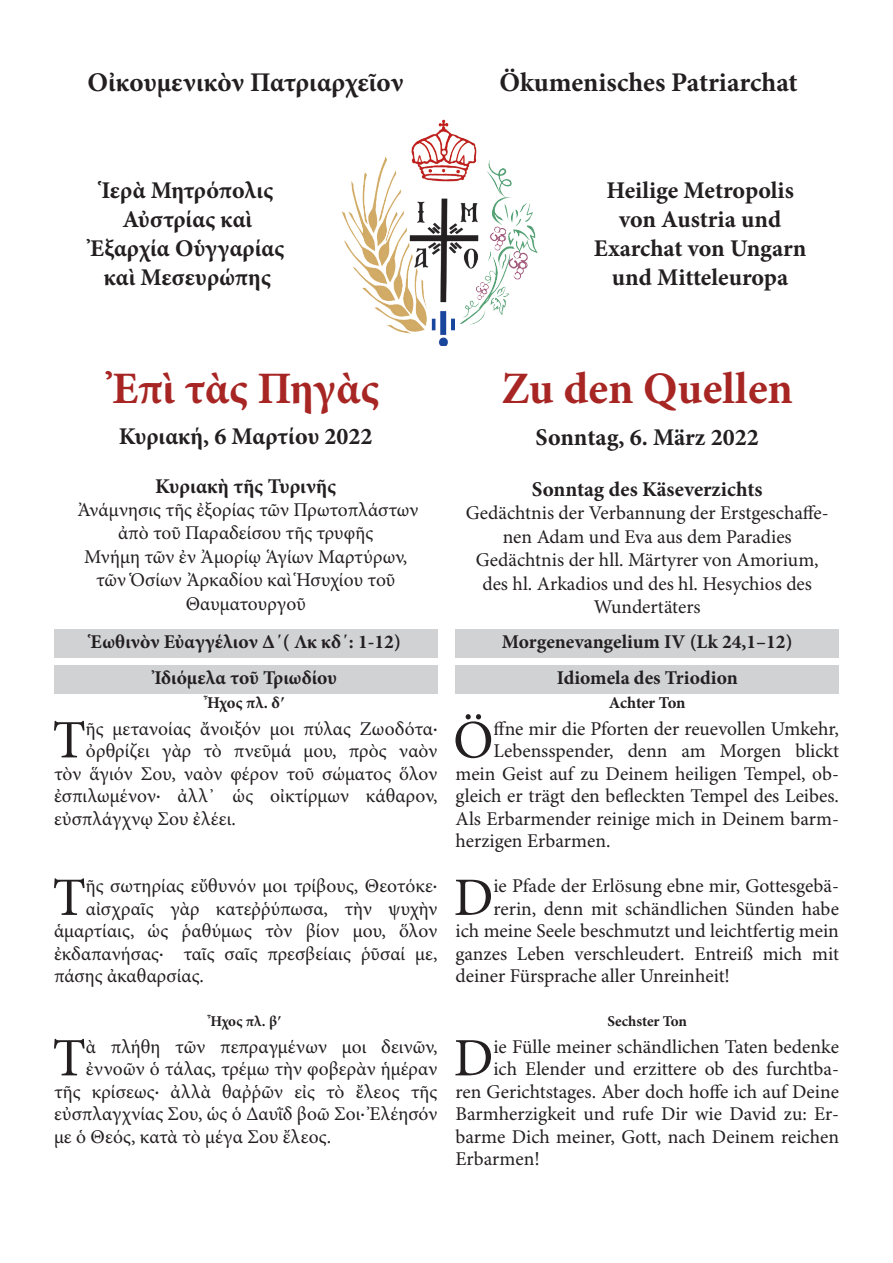
<style>
.page{position:relative;width:893px;height:1263px;background:#fff}
.page>*{position:absolute;margin:0;border:0;box-sizing:border-box;transform-origin:0 0}
.Text{font:54.15px "Minion Pro";color:#231f20}
.t1{font:700 45px "Minion Pro";letter-spacing:-.005em;color:#a72624}
.t2{font:700 27px "Minion Pro";color:#231f20}
.t3{font:700 24px/28.8px "Minion Pro";color:#231f20;text-align:center}
.t4{font:700 21px "Minion Pro";color:#231f20}
.Text-2{font:19.5px/23.4px "Minion Pro";color:#231f20;text-align:center}
.Überschriften{font:700 19.5px "Minion Pro";color:#231f20}
.Ton{font:700 16.5px "Minion Pro";letter-spacing:-.01em;color:#231f20}
.Prokeimonen_Ton{font:700 15px "Minion Pro";color:#231f20}
</style>
<div class="page">
<img style="left:341px;top:120px;width:197px;height:226px">
<div style="left:54px;top:630px;width:383px;height:28px;background:#d1d2d4"></div>
<div style="left:54px;top:666px;width:383px;height:28px;background:#d1d2d4"></div>
<div style="left:455px;top:630px;width:384px;height:28px;background:#d1d2d4"></div>
<div style="left:455px;top:666px;width:384px;height:28px;background:#d1d2d4"></div>
<p class="t2" style="left:87px;top:63px;width:318px">Οἰκουμενικὸν Πατριαρχεῖον</p>
<p class="t2" style="left:499px;top:63px;width:300px">Ökumenisches Patriarchat</p>
<p class="t3" style="left:90px;top:176px;width:196px">Ἱερὰ Μητρόπολις<br>Αὐστρίας καὶ<br>Ἐξαρχία Οὑγγαρίας καὶ Μεσευρώπης</p>
<p class="t3" style="left:594px;top:176px;width:214px">Heilige Metropolis von Austria und<br>Exarchat von Ungarn und Mitteleuropa</p>
<p class="t1" style="left:112px;top:357px;width:268px">Ἐπὶ τὰς Πηγὰς</p>
<p class="t1" style="left:501px;top:357px;width:293px">Zu den Quellen</p>
<p class="t3" style="left:119px;top:422px;width:255px">Κυριακή, 6 Μαρτίου 2022</p>
<p class="t3" style="left:536px;top:422px;width:225px">Sonntag, 6. März 2022</p>
<p class="t4" style="left:155px;top:471px;width:182px">Κυριακὴ τῆς Τυρινῆς</p>
<p class="Text-2" style="left:77px;top:499px;width:343px">Ἀνάμνησις τῆς ἐξορίας τῶν Πρωτοπλάστων ἀπὸ τοῦ Παραδείσου τῆς τρυφῆς</p>
<p class="Text-2" style="left:84px;top:546px;width:325px">Μνήμη τῶν ἐν Ἀμορίῳ Ἁγίων Μαρτύρων, τῶν Ὁσίων Ἀρκαδίου καὶ Ἡσυχίου τοῦ<br>Θαυματουργοῦ</p>
<p class="t4" style="left:532px;top:474px;width:232px">Sonntag des Käseverzichts</p>
<p class="Text-2" style="left:466px;top:502px;width:365px">Gedächtnis der Verbannung der Erstgeschaffe&shy;nen Adam und Eva aus dem Paradies</p>
<p class="Text-2" style="left:476px;top:549px;width:344px">Gedächtnis der hll. Märtyrer von Amorium, des hl. Arkadios und des hl. Hesychios des<br>Wundertäters</p>
<p class="Überschriften" style="left:91px;top:628px;width:312px">Ἑωθινὸν Εὐαγγέλιον Δ΄( Λκ κδ΄: 1-12)</p>
<p class="Überschriften" style="left:154px;top:664px;width:184px">Ἰδιόμελα τοῦ Τριωδίου</p>
<p class="Ton" style="left:207px;top:691px;width:79px">Ἦχος πλ. δʹ</p>
<p class="Text" style="left:52px;top:708px;width:35px">Τ</p>
<p class="Text-2" style="left:86px;top:718px;width:353px">ῆς μετανοίας ἄνοιξόν μοι πύλας Ζωοδότα·</p>
<p class="Text-2" style="left:86px;top:740px;width:353px">ὀρθρίζει γὰρ τὸ πνεῦμά μου, πρὸς ναὸν</p>
<p class="Text-2" style="left:54px;top:763px;width:385px">τὸν ἅγιόν Σου, ναὸν φέρον τοῦ σώματος ὅλον</p>
<p class="Text-2" style="left:54px;top:785px;width:385px">ἐσπιλωμένον· ἀλλ᾽ ὡς οἰκτίρμων κάθαρον,</p>
<p class="Text-2" style="left:54px;top:808px;width:183px">εὐσπλάγχνῳ Σου ἐλέει.</p>
<p class="Text" style="left:52px;top:865px;width:35px">Τ</p>
<p class="Text-2" style="left:86px;top:875px;width:353px">ῆς σωτηρίας εὔθυνόν μοι τρίβους, Θεοτόκε·</p>
<p class="Text-2" style="left:86px;top:898px;width:353px">αἰσχραῖς γὰρ κατεῤῥύπωσα, τὴν ψυχὴν</p>
<p class="Text-2" style="left:54px;top:920px;width:385px">ἁμαρτίαις, ὡς ῥαθύμως τὸν βίον μου, ὅλον</p>
<p class="Text-2" style="left:54px;top:943px;width:385px">ἐκδαπανήσας· ταῖς σαῖς πρεσβείαις ῥῦσαί με,</p>
<p class="Text-2" style="left:54px;top:965px;width:152px">πάσης ἀκαθαρσίας.</p>
<p class="Prokeimonen_Ton" style="left:210px;top:1011px;width:72px">Ἦχος πλ. βʹ</p>
<p class="Text" style="left:52px;top:1026px;width:35px">Τ</p>
<p class="Text-2" style="left:86px;top:1036px;width:353px">ὰ πλήθη τῶν πεπραγμένων μοι δεινῶν,</p>
<p class="Text-2" style="left:86px;top:1058px;width:353px">ἐννοῶν ὁ τάλας, τρέμω τὴν φοβερὰν ἡμέραν</p>
<p class="Text-2" style="left:54px;top:1081px;width:385px">τῆς κρίσεως· ἀλλὰ θαῤῥῶν εἰς τὸ ἔλεος τῆς</p>
<p class="Text-2" style="left:54px;top:1103px;width:385px">εὐσπλαγχνίας Σου, ὡς ὁ Δαυῒδ βοῶ Σοι· Ἐλέησόν</p>
<p class="Text-2" style="left:54px;top:1126px;width:279px">με ὁ Θεός, κατὰ τὸ μέγα Σου ἔλεος.</p>
<p class="Überschriften" style="left:502px;top:628px;width:292px">Morgenevangelium IV (Lk 24,1–12)</p>
<p class="Überschriften" style="left:557px;top:664px;width:182px">Idiomela des Triodion</p>
<p class="Ton" style="left:609px;top:691px;width:78px">Achter Ton</p>
<p class="Text" style="left:453px;top:708px;width:42px">Ö</p>
<p class="Text-2" style="left:493px;top:718px;width:347px">ffne mir die Pforten der reuevollen Umkehr,</p>
<p class="Text-2" style="left:493px;top:740px;width:347px">Lebensspender, denn am Morgen blickt</p>
<p class="Text-2" style="left:455px;top:763px;width:385px">mein Geist auf zu Deinem heiligen Tempel, ob-</p>
<p class="Text-2" style="left:455px;top:785px;width:385px">gleich er trägt den befleckten Tempel des Leibes.</p>
<p class="Text-2" style="left:455px;top:808px;width:385px">Als Erbarmender reinige mich in Deinem barm-</p>
<p class="Text-2" style="left:455px;top:830px;width:156px">herzigen Erbarmen.</p>
<p class="Text" style="left:454px;top:865px;width:41px">D</p>
<p class="Text-2" style="left:493px;top:875px;width:347px">ie Pfade der Erlösung ebne mir, Gottesgebä-</p>
<p class="Text-2" style="left:493px;top:898px;width:347px">rerin, denn mit schändlichen Sünden habe</p>
<p class="Text-2" style="left:455px;top:920px;width:385px">ich meine Seele beschmutzt und leichtfertig mein</p>
<p class="Text-2" style="left:455px;top:943px;width:385px">ganzes Leben verschleudert. Entreiß mich mit</p>
<p class="Text-2" style="left:455px;top:965px;width:276px">deiner Fürsprache aller Unreinheit!</p>
<p class="Prokeimonen_Ton" style="left:607px;top:1011px;width:81px">Sechster Ton</p>
<p class="Text" style="left:454px;top:1026px;width:41px">D</p>
<p class="Text-2" style="left:493px;top:1036px;width:347px">ie Fülle meiner schändlichen Taten bedenke</p>
<p class="Text-2" style="left:493px;top:1058px;width:347px">ich Elender und erzittere ob des furchtba-</p>
<p class="Text-2" style="left:455px;top:1081px;width:385px">ren Gerichtstages. Aber doch hoffe ich auf Deine</p>
<p class="Text-2" style="left:455px;top:1103px;width:385px">Barmherzigkeit und rufe Dir wie David zu: Er-</p>
<p class="Text-2" style="left:455px;top:1126px;width:385px">barme Dich meiner, Gott, nach Deinem reichen</p>
<p class="Text-2" style="left:455px;top:1148px;width:86px">Erbarmen!</p>
</div>
